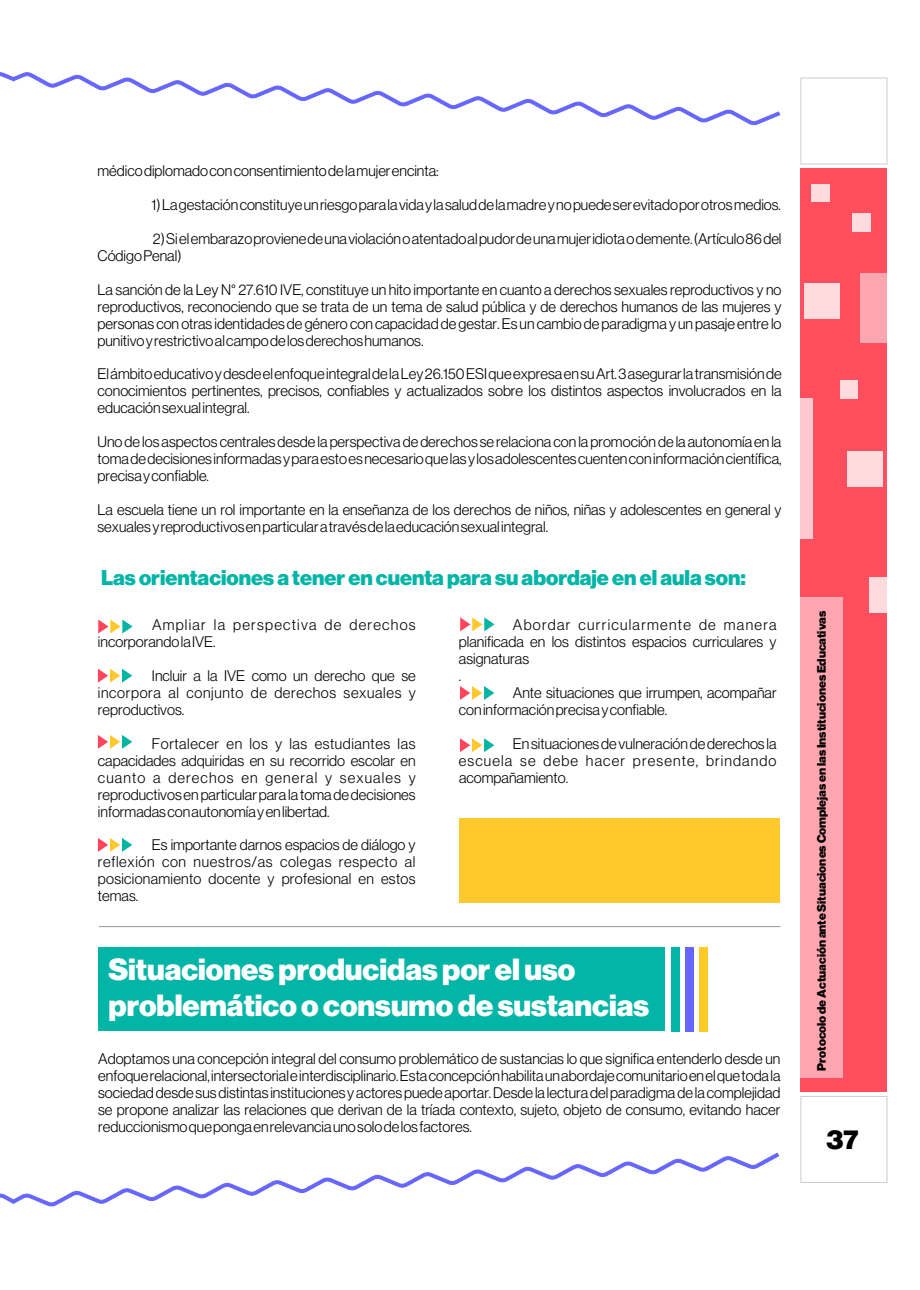
<style>
.page{position:relative;width:920px;height:1290px;background:#fff}
.page>*{position:absolute;margin:0;border:0;box-sizing:border-box;transform-origin:0 0}
.t1{font:900 30px/36.2px "Neue Haas Display";color:#fff}
.t2{font:900 27px "Neue Haas Display";color:#000}
.t3{font:900 21px "Neue Haas Display";color:#03b5a6}
.t4{font:300 15px/17px "Neue Haas Display";color:#000;text-align:justify}
.t5{font:300 15px "Neue Haas Display";letter-spacing:.085em;color:#000}
.t6{font:300 15px "Neue Haas Display";letter-spacing:.04em;color:#000}
.t7{font:300 15px "Neue Haas Display";letter-spacing:.075em;color:#000}
.t8{font:300 15px "Neue Haas Display";letter-spacing:.07em;color:#000}
.t9{font:300 15px "Neue Haas Display";letter-spacing:.035em;color:#000}
.t10{font:900 12px "Neue Haas Display";color:#000}
</style>
<div class="page">
<svg style="left:0;top:72px;width:781px;height:53px"></svg>
<svg style="left:0;top:1152px;width:779px;height:55px"></svg>
<div style="left:801px;top:169px;width:86px;height:923px;background:#ff4f5e"></div>
<div style="left:800px;top:78px;width:87px;height:86px;background:#fff;border:1px solid #ccc"></div>
<div style="left:800px;top:1096px;width:87px;height:87px;background:#fff;border:1px solid #ccc"></div>
<div style="left:860px;top:273px;width:27px;height:70px;background:#ffa6b0"></div>
<div style="left:801px;top:597px;width:41px;height:480px;background:#ffa6b0"></div>
<div style="left:801px;top:398px;width:12px;height:141px;background:#ffc9cf"></div>
<div style="left:804px;top:284px;width:35px;height:35px;background:#ffdbde"></div>
<div style="left:812px;top:184px;width:17px;height:18px;background:#ffdbde"></div>
<div style="left:852px;top:214px;width:18px;height:17px;background:#ffdbde"></div>
<div style="left:840px;top:381px;width:18px;height:17px;background:#ffdbde"></div>
<div style="left:847px;top:451px;width:35px;height:35px;background:#ffdbde"></div>
<div style="left:869px;top:577px;width:18px;height:35px;background:#ffdbde"></div>
<svg style="left:98px;top:619px;width:35px;height:14px"></svg>
<svg style="left:98px;top:669px;width:34px;height:14px"></svg>
<svg style="left:98px;top:735px;width:34px;height:14px"></svg>
<svg style="left:98px;top:838px;width:34px;height:14px"></svg>
<svg style="left:460px;top:617px;width:35px;height:14px"></svg>
<svg style="left:460px;top:686px;width:34px;height:14px"></svg>
<svg style="left:460px;top:738px;width:34px;height:14px"></svg>
<div style="left:99px;top:947px;width:566px;height:83px;background:#03b5a6"></div>
<hr style="left:99px;top:926px;width:681px;height:1px;background:#999">
<div style="left:671px;top:947px;width:9px;height:84px;background:#03b5a6"></div>
<div style="left:685px;top:947px;width:9px;height:84px;background:#66f"></div>
<div style="left:699px;top:947px;width:9px;height:84px;background:#ffc926"></div>
<div style="left:460px;top:818px;width:320px;height:85px;background:#ffc92e"></div>
<p class="t4" style="left:98px;top:163px;width:343px">médico diplomado con consentimiento de la mujer encinta:</p>
<p class="t4" style="left:152px;top:197px;width:631px">1) La gestación constituye un riesgo para la vida y la salud de la madre y no puede ser evitado por otros medios.</p>
<p class="t4" style="left:98px;top:231px;width:685px;text-indent:55px">2) Si el embarazo proviene de una violación o atentado al pudor de una mujer idiota o demente. (Artículo 86 del<br>Código Penal)</p>
<p class="t4" style="left:98px;top:282px;width:686px">La sanción de la Ley N° 27.610 IVE, constituye un hito importante en cuanto a derechos sexuales reproductivos y no reproductivos, reconociendo que se trata de un tema de salud pública y de derechos humanos de las mujeres y personas con otras identidades de género con capacidad de gestar. Es un cambio de paradigma y un pasaje entre lo punitivo y restrictivo al campo de los derechos humanos.</p>
<p class="t4" style="left:98px;top:366px;width:686px">El ámbito educativo y desde el enfoque integral de la Ley 26.150 ESI que expresa en su Art. 3 asegurar la transmisión de conocimientos pertinentes, precisos, confiables y actualizados sobre los distintos aspectos involucrados en la educación sexual integral.</p>
<p class="t4" style="left:98px;top:434px;width:685px">Uno de los aspectos centrales desde la perspectiva de derechos se relaciona con la promoción de la autonomía en la toma de decisiones informadas y para esto es necesario que las y los adolescentes cuenten con información científica, precisa y confiable.</p>
<p class="t4" style="left:98px;top:501px;width:686px">La escuela tiene un rol importante en la enseñanza de los derechos de niños, niñas y adolescentes en general y sexuales y reproductivos en particular a través de la educación sexual integral.</p>
<h3 class="t3" style="left:101px;top:567px;width:646px">Las orientaciones a tener en cuenta para su abordaje en el aula son:</h3>
<p class="t5" style="left:152px;top:618px;width:265px">Ampliar la perspectiva de derechos</p>
<p class="t5" style="left:513px;top:618px;width:265px">Abordar curricularmente de manera</p>
<p class="t4" style="left:98px;top:634px;width:119px">incorporando la IVE.</p>
<p class="t4" style="left:459px;top:634px;width:319px">planificada en los distintos espacios curriculares y asignaturas</p>
<p class="t4" style="left:152px;top:668px;width:265px">Incluir a la IVE como un derecho que se</p>
<p class="t4" style="left:459px;top:668px;width:4px">.</p>
<p class="t6" style="left:98px;top:686px;width:319px">incorpora al conjunto de derechos sexuales y</p>
<p class="t4" style="left:513px;top:685px;width:265px">Ante situaciones que irrumpen, acompañar</p>
<p class="t4" style="left:98px;top:702px;width:88px">reproductivos.</p>
<p class="t4" style="left:459px;top:702px;width:210px">con información precisa y confiable.</p>
<p class="t9" style="left:152px;top:737px;width:265px">Fortalecer en los y las estudiantes las</p>
<p class="t4" style="left:513px;top:736px;width:265px">En situaciones de vulneración de derechos la</p>
<p class="t4" style="left:98px;top:752px;width:319px">capacidades adquiridas en su recorrido escolar en</p>
<p class="t7" style="left:459px;top:753px;width:319px">escuela se debe hacer presente, brindando</p>
<p class="t8" style="left:98px;top:770px;width:319px">cuanto a derechos en general y sexuales y</p>
<p class="t4" style="left:459px;top:769px;width:111px">acompañamiento.</p>
<p class="t4" style="left:98px;top:786px;width:319px">reproductivos en particular para la toma de decisiones informadas con autonomía y en libertad.</p>
<p class="t4" style="left:98px;top:837px;width:319px;text-indent:54px">Es importante darnos espacios de diálogo y reflexión con nuestros/as colegas respecto al posicionamiento docente y profesional en estos temas.</p>
<h1 class="t1" style="left:109px;top:953px;width:542px">Situaciones producidas por el uso problemático o consumo de sustancias</h1>
<p class="t4" style="left:98px;top:1051px;width:684px">Adoptamos una concepción integral del consumo problemático de sustancias lo que significa entenderlo desde un enfoque relacional, intersectorial e interdisciplinario. Esta concepción habilita un abordaje comunitario en el que toda la sociedad desde sus distintas instituciones y actores puede aportar. Desde la lectura del paradigma de la complejidad se propone analizar las relaciones que derivan de la tríada contexto, sujeto, objeto de consumo, evitando hacer reduccionismo que ponga en relevancia uno solo de los factores.</p>
<p class="t10" style="left:816px;top:1071px;width:462px;rotate:-90deg">Protocolo de Actuación ante Situaciones Complejas en las Instituciones Educativas</p>
<h2 class="t2" style="left:827px;top:1126px;width:34px">37</h2>
</div>
